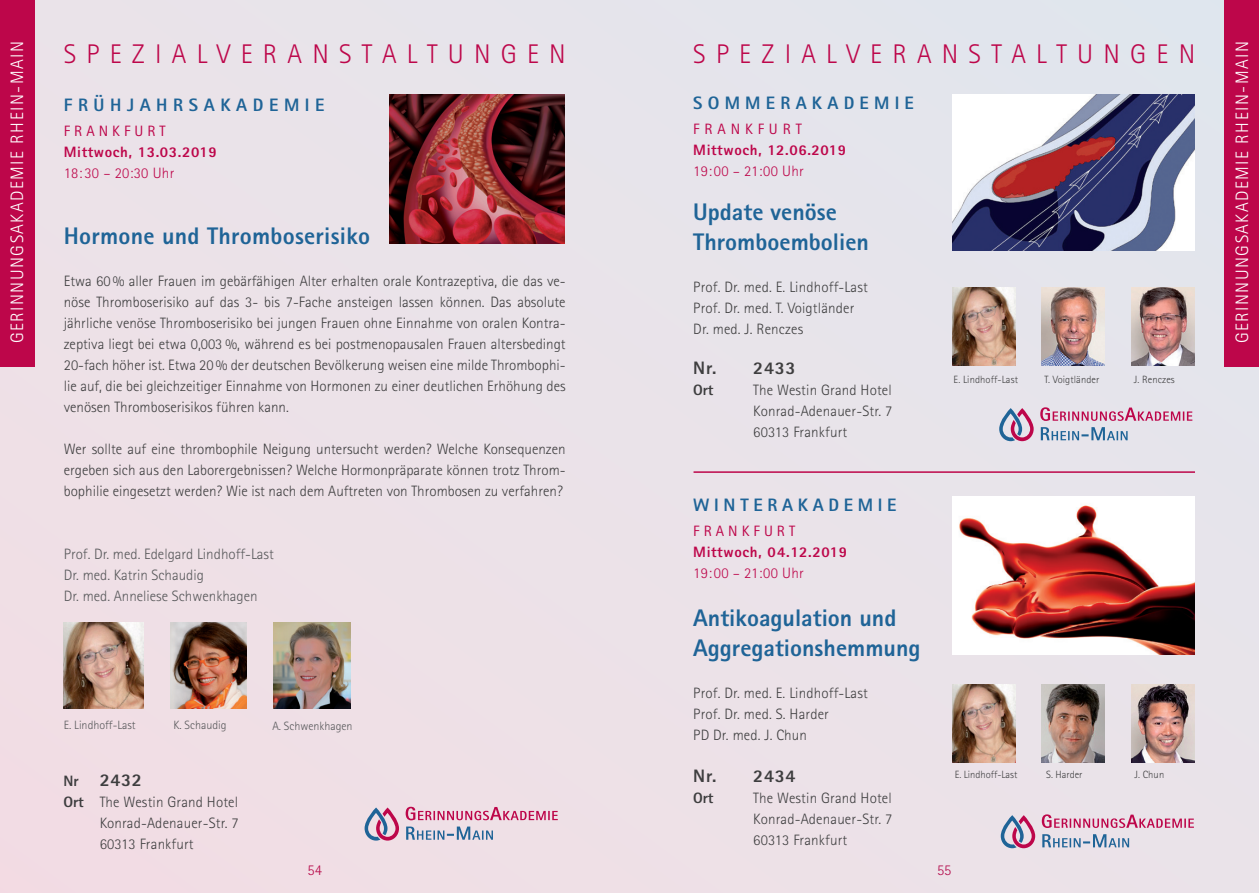
<style>
.page{position:relative;width:1259px;height:893px;background:#ebe2e9}
.page>*{position:absolute;margin:0;border:0;box-sizing:border-box;transform-origin:0 0}
.t1{font:300 27px "Agfa Rotis Sans Serif";letter-spacing:.38em;color:#bd064a}
.t2{font:800 24px "Agfa Rotis Sans Serif";color:#1f6497}
.t3{font:300 18px "Agfa Rotis Sans Serif";letter-spacing:.08em;color:#fff}
.t4{font:800 18px "Agfa Rotis Sans Serif";letter-spacing:.04em;color:#3e3e3f}
.t5{font:800 18px "Agfa Rotis Sans Serif";letter-spacing:.31em;color:#1f6497}
.t6{font:800 18px "Agfa Rotis Sans Serif";letter-spacing:.29em;color:#1f6497}
.t7{font:800 18px "Agfa Rotis Sans Serif";letter-spacing:.26em;color:#1f6497}
.t8{font:300 15px/21px "Agfa Rotis Sans Serif";letter-spacing:.01em;color:#3e3e3f;text-align:justify}
.t9{font:300 15px "Agfa Rotis Sans Serif";color:#57585a}
.t10{font:800 15px "Agfa Rotis Sans Serif";letter-spacing:.04em;color:#bd064a}
.t11{font:300 15px "Agfa Rotis Sans Serif";letter-spacing:.02em;color:#bd064a}
.t12{font:15px "Agfa Rotis Sans Serif";letter-spacing:.27em;color:#bd064a}
.t13{font:15px "Agfa Rotis Sans Serif";letter-spacing:.325em;color:#bd064a}
.t14{font:800 15px "Agfa Rotis Sans Serif";letter-spacing:-.02em;color:#3e3e3f}
.t15{font:300 12px "Agfa Rotis Sans Serif";color:#57585a}
.t16{font:300 10.5px "Agfa Rotis Sans Serif";letter-spacing:.01em;color:#3e3e3f}
.s1{font-size:15px}
.s2{font-weight:800}
</style>
<div class="page">
<img style="left:389px;top:95px;width:176px;height:148px">
<img style="left:952px;top:496px;width:243px;height:158px">
<img style="left:952px;top:95px;width:243px;height:156px">
<img style="left:1041px;top:287px;width:63px;height:79px">
<img style="left:1131px;top:287px;width:63px;height:79px">
<hr style="left:693px;top:471px;width:502px;height:2px;background:#bd064a">
<img style="left:952px;top:684px;width:63px;height:79px">
<img style="left:1131px;top:684px;width:63px;height:79px">
<svg style="left:1042px;top:834px;width:87px;height:13px"></svg>
<svg style="left:1041px;top:814px;width:153px;height:14px"></svg>
<svg style="left:1000px;top:815px;width:35px;height:33px"></svg>
<svg style="left:1040px;top:427px;width:87px;height:13px"></svg>
<svg style="left:1040px;top:407px;width:152px;height:14px"></svg>
<svg style="left:999px;top:408px;width:34px;height:33px"></svg>
<div style="left:0;top:0;width:34px;height:367px;background:#bd064a"></div>
<div style="left:1225px;top:0;width:34px;height:367px;background:#bd064a"></div>
<svg style="left:406px;top:826px;width:87px;height:14px"></svg>
<svg style="left:406px;top:807px;width:152px;height:13px"></svg>
<svg style="left:364px;top:807px;width:35px;height:34px"></svg>
<img style="left:274px;top:622px;width:76px;height:86px">
<img style="left:170px;top:622px;width:77px;height:86px">
<img style="left:64px;top:622px;width:79px;height:86px">
<img style="left:952px;top:287px;width:63px;height:79px">
<img style="left:1041px;top:684px;width:63px;height:79px">
<p class="t3" style="left:7px;top:343px;width:303px;rotate:-90deg">GERINNUNGSAKADEMIE RHEIN-MAIN</p>
<p class="t1" style="left:64px;top:38px;width:503px">SPEZIALVERANSTALTUNGEN</p>
<p class="t5" style="left:64px;top:93px;width:262px">FRÜHJAHRSAKADEMIE</p>
<p class="t12" style="left:64px;top:122px;width:103px">FRANKFURT</p>
<p class="t10" style="left:64px;top:143px;width:154px">Mittwoch, 13.03.2019</p>
<p class="t11" style="left:64px;top:165px;width:112px">18:30 – 20:30 Uhr</p>
<p class="t2" style="left:64px;top:221px;width:308px">Hormone und Thromboserisiko</p>
<p class="t8" style="left:64px;top:271px;width:503px">Etwa 60 % aller Frauen im gebärfähigen Alter erhalten orale Kontrazeptiva, die das ve&shy;nöse Thromboserisiko auf das 3- bis 7-Fache ansteigen lassen können. Das absolute jährliche venöse Thromboserisiko bei jungen Frauen ohne Einnahme von oralen Kontra&shy;zeptiva liegt bei etwa 0,003 %, während es bei postmenopausalen Frauen altersbedingt 20-fach höher ist. Etwa 20 % der deutschen Bevölkerung weisen eine milde Thrombophi&shy;lie auf, die bei gleichzeitiger Einnahme von Hormonen zu einer deutlichen Erhöhung des venösen Thromboserisikos führen kann.</p>
<p class="t8" style="left:64px;top:439px;width:503px">Wer sollte auf eine thrombophile Neigung untersucht werden? Welche Konsequenzen ergeben sich aus den Laborergebnissen? Welche Hormonpräparate können trotz Throm&shy;bophilie eingesetzt werden? Wie ist nach dem Auftreten von Thrombosen zu verfahren?</p>
<p class="t9" style="left:64px;top:546px;width:211px">Prof. Dr. med. Edelgard Lindhoff-Last</p>
<p class="t9" style="left:64px;top:567px;width:142px">Dr. med. Katrin Schaudig</p>
<p class="t9" style="left:64px;top:588px;width:195px">Dr. med. Anneliese Schwenkhagen</p>
<p class="t15" style="left:64px;top:718px;width:73px">E. Lindhoff-Last</p>
<p class="t15" style="left:173px;top:718px;width:55px">K. Schaudig</p>
<p class="t15" style="left:272px;top:719px;width:82px">A. Schwenkhagen</p>
<p class="t4" style="left:64px;top:768px;width:80px"><span class="s1">Nr</span> 2432</p>
<p class="t8" style="left:64px;top:791px;width:176px"><span class="s2">Ort</span> The Westin Grand Hotel</p>
<p class="t8" style="left:100px;top:812px;width:140px">Konrad-Adenauer-Str. 7</p>
<p class="t8" style="left:100px;top:833px;width:96px">60313 Frankfurt</p>
<p class="t1" style="left:693px;top:38px;width:503px">SPEZIALVERANSTALTUNGEN</p>
<p class="t6" style="left:693px;top:91px;width:222px">SOMMERAKADEMIE</p>
<p class="t13" style="left:693px;top:120px;width:110px">FRANKFURT</p>
<p class="t10" style="left:693px;top:141px;width:154px">Mittwoch, 12.06.2019</p>
<p class="t11" style="left:693px;top:162px;width:112px">19: 00 – 21:00 Uhr</p>
<p class="t2" style="left:693px;top:196px;width:145px">Update venöse</p>
<p class="t2" style="left:693px;top:226px;width:177px">Thromboembolien</p>
<p class="t8" style="left:693px;top:276px;width:176px">Prof. Dr. med. E. Lindhoff-Last</p>
<p class="t8" style="left:693px;top:297px;width:163px">Prof. Dr. med. T. Voigtländer</p>
<p class="t8" style="left:693px;top:318px;width:111px">Dr. med. J. Renczes</p>
<p class="t4" style="left:693px;top:357px;width:104px">Nr. 2433</p>
<p class="t14" style="left:693px;top:381px;width:21px">Ort</p>
<p class="t8" style="left:753px;top:380px;width:140px">The Westin Grand Hotel</p>
<p class="t8" style="left:753px;top:401px;width:140px">Konrad-Adenauer-Str. 7</p>
<p class="t8" style="left:753px;top:422px;width:96px">60313 Frankfurt</p>
<p class="t7" style="left:693px;top:493px;width:205px">WINTERAKADEMIE</p>
<p class="t12" style="left:693px;top:522px;width:103px">FRANKFURT</p>
<p class="t10" style="left:693px;top:542px;width:155px">Mittwoch, 04.12.2019</p>
<p class="t11" style="left:693px;top:564px;width:112px">19: 00 – 21:00 Uhr</p>
<p class="t2" style="left:693px;top:603px;width:205px">Antikoagulation und</p>
<p class="t2" style="left:693px;top:633px;width:229px">Aggregationshemmung</p>
<p class="t8" style="left:693px;top:682px;width:176px">Prof. Dr. med. E. Lindhoff-Last</p>
<p class="t8" style="left:693px;top:703px;width:137px">Prof. Dr. med. S. Harder</p>
<p class="t8" style="left:693px;top:724px;width:115px">PD Dr. med. J. Chun</p>
<p class="t4" style="left:693px;top:764px;width:104px">Nr. 2434</p>
<p class="t14" style="left:693px;top:788px;width:21px">Ort</p>
<p class="t8" style="left:753px;top:787px;width:140px">The Westin Grand Hotel</p>
<p class="t8" style="left:753px;top:808px;width:140px">Konrad-Adenauer-Str. 7</p>
<p class="t8" style="left:753px;top:829px;width:96px">60313 Frankfurt</p>
<p class="t16" style="left:953px;top:373px;width:66px">E. Lindhoff-Last</p>
<p class="t16" style="left:1044px;top:373px;width:57px">T. Voigtländer</p>
<p class="t16" style="left:1133px;top:373px;width:42px">J. Renczes</p>
<p class="t16" style="left:954px;top:768px;width:64px">E. Lindhoff-Last</p>
<p class="t16" style="left:1046px;top:768px;width:38px">S. Harder</p>
<p class="t16" style="left:1134px;top:768px;width:31px">J. Chun</p>
<p class="t11" style="left:307px;top:861px;width:16px">54</p>
<p class="t11" style="left:937px;top:861px;width:16px">55</p>
<p class="t3" style="left:1231px;top:343px;width:303px;rotate:-90deg">GERINNUNGSAKADEMIE RHEIN-MAIN</p>
</div>
